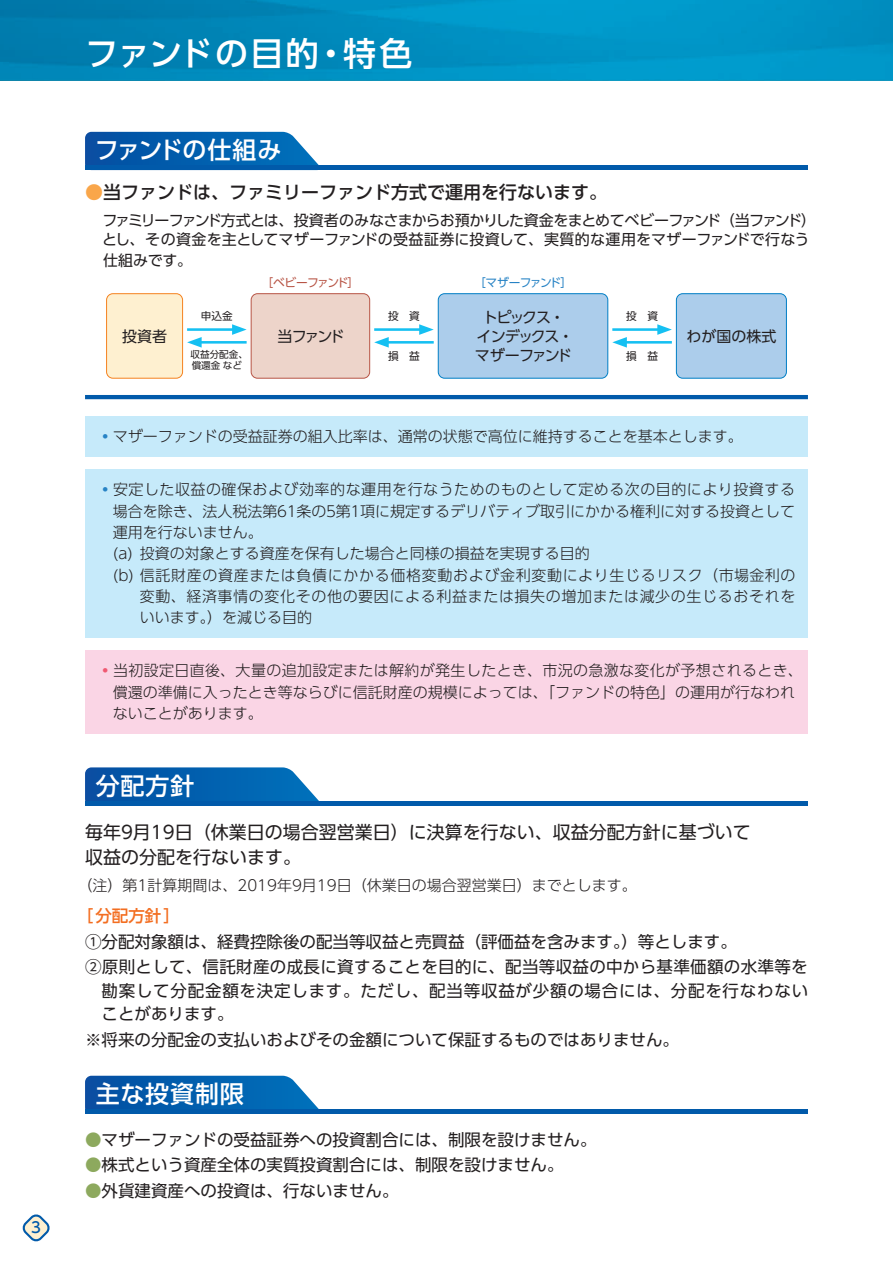
<style>
.page{position:relative;width:893px;height:1263px;background:#fff}
.page>*{position:absolute;margin:0;border:0;box-sizing:border-box;transform-origin:0 0}
.t1{font:500 33px "UD Shin Go Pro";letter-spacing:.065em;color:#fff}
.t2{font:500 24px "UD Shin Go Pro";letter-spacing:.04em;color:#fff}
.t3{font:500 24px "UD Shin Go Pro";letter-spacing:-.02em;color:#fff}
.t4{font:18px/25.5px "UD Shin Go Pro";color:#231f20}
.t5{font:500 18px "UD Shin Go Pro";color:#231f20}
.t6{font:16.5px "UD Shin Go Pro";color:#231f20}
.t7{font:16.5px/25.5px "UD Shin Go Pro";letter-spacing:.02em;color:#231f20}
.t8{font:16.5px/23.4px "UD Shin Go Pro";letter-spacing:.045em;color:#231f20}
.t9{font:500 16.5px "UD Shin Go Pro";color:#f36e21}
.t10{font:300 15px/21.3px "UD Shin Go Pro";color:#231f20}
.t11{font:15px/19.2px "UD Shin Go Pro";letter-spacing:-.04em;color:#231f20}
.t12{font:300 15px "UD Shin Go Pro";letter-spacing:.045em;color:#231f20}
.t13{font:300 15px "UD Shin Go Pro";letter-spacing:.035em;color:#231f20}
.t14{font:300 15px "UD Shin Go Pro";letter-spacing:.04em;color:#231f20}
.t15{font:15px/19.2px "UD Shin Go Pro";letter-spacing:-.11em;color:#231f20;text-align:center}
.t16{font:500 14.85px "UD Shin Go Pro";color:#015aaa}
.t17{font:11.7px "UD Shin Go Pro";letter-spacing:-.09em;color:#b85546}
.t18{font:11.7px "UD Shin Go Pro";letter-spacing:-.09em;color:#2783c5}
.t19{font:10.65px "UD Shin Go Pro";color:#231f20}
.t20{font:9.6px/10.6px "UD Shin Go Pro";color:#231f20}
.s1{color:#f9a64a}
.s2{font-weight:700;color:#2783c5}
.s3{font-weight:700;color:#f05972}
.s4{color:#8da95e}
</style>
<div class="page">
<svg style="left:22px;top:1214px;width:28px;height:28px"></svg>
<svg style="left:85px;top:132px;width:236px;height:34px;background:#1369b3"></svg>
<hr style="left:85px;top:166px;width:723px;height:4px;background:#015aaa">
<hr style="left:612px;top:328px;width:50px;height:3px;background:#15c0f2">
<svg style="left:657px;top:324px;width:15px;height:11px"></svg>
<hr style="left:622px;top:341px;width:50px;height:3px;background:#15c0f2">
<svg style="left:612px;top:337px;width:15px;height:11px"></svg>
<hr style="left:374px;top:328px;width:50px;height:3px;background:#15c0f2">
<svg style="left:419px;top:324px;width:15px;height:11px"></svg>
<hr style="left:384px;top:341px;width:50px;height:3px;background:#15c0f2">
<svg style="left:374px;top:337px;width:15px;height:11px"></svg>
<hr style="left:187px;top:328px;width:50px;height:3px;background:#15c0f2">
<svg style="left:232px;top:324px;width:15px;height:11px"></svg>
<hr style="left:197px;top:341px;width:50px;height:3px;background:#15c0f2">
<svg style="left:187px;top:337px;width:15px;height:11px"></svg>
<div style="left:107px;top:294px;width:76px;height:84px;background:#fef0d0;border-radius:6px"></div>
<div style="left:106px;top:293px;width:77px;height:85px;border:1px solid #f58220;border-radius:6px"></div>
<div style="left:251px;top:294px;width:119px;height:84px;background:#edd4ca;border-radius:6px"></div>
<div style="left:251px;top:293px;width:119px;height:85px;border:1px solid #b85546;border-radius:6px"></div>
<div style="left:438px;top:294px;width:170px;height:84px;background:#accdeb;border-radius:6px"></div>
<div style="left:438px;top:293px;width:170px;height:85px;border:1px solid #007ec5;border-radius:6px"></div>
<div style="left:676px;top:294px;width:110px;height:84px;background:#accdeb;border-radius:6px"></div>
<div style="left:676px;top:293px;width:111px;height:85px;border:1px solid #007ec5;border-radius:6px"></div>
<hr style="left:85px;top:395px;width:723px;height:4px;background:#015aaa">
<div style="left:85px;top:416px;width:723px;height:41px;background:#c6eafa"></div>
<div style="left:85px;top:469px;width:723px;height:169px;background:#c6eafa"></div>
<div style="left:85px;top:650px;width:723px;height:83px;background:#fad5e5"></div>
<svg style="left:85px;top:767px;width:234px;height:34px;background:#156ab3"></svg>
<div style="left:85px;top:801px;width:723px;height:5px;background:#015aaa"></div>
<svg style="left:85px;top:1076px;width:236px;height:34px;background:#1369b3"></svg>
<hr style="left:85px;top:1110px;width:723px;height:4px;background:#015aaa">
<img style="left:0;top:0;width:893px;height:81px">
<p class="t16" style="left:31px;top:1215px;width:11px">3</p>
<h1 class="t1" style="left:85px;top:26px;width:329px">ファンドの目的・特色</h1>
<h2 class="t3" style="left:95px;top:130px;width:188px">ファンドの仕組み</h2>
<p class="t5" style="left:85px;top:177px;width:524px"><span class="s1">●</span>当ファンドは、ファミリーファンド方式で運用を行ないます。</p>
<p class="t11" style="left:102px;top:210px;width:715px">ファミリーファンド方式とは、投資者のみなさまからお預かりした資金をまとめてベビーファンド（当ファンド）とし、その資金を主としてマザーファンドの受益証券に投資して、実質的な運用をマザーファンドで行なう</p>
<p class="t11" style="left:103px;top:250px;width:91px">仕組みです。</p>
<p class="t17" style="left:261px;top:273px;width:99px">［ベビーファンド］</p>
<p class="t18" style="left:474px;top:273px;width:99px">［マザーファンド］</p>
<p class="t19" style="left:201px;top:307px;width:33px">申込金</p>
<p class="t20" style="left:191px;top:349px;width:59px">収益分配金、償還金など</p>
<p class="t11" style="left:122px;top:326px;width:46px">投資者</p>
<p class="t11" style="left:277px;top:326px;width:69px">当ファンド</p>
<p class="t19" style="left:388px;top:307px;width:33px">投　資</p>
<p class="t19" style="left:388px;top:347px;width:33px">損　益</p>
<p class="t15" style="left:475px;top:307px;width:100px">トピックス・インデックス・マザーファンド</p>
<p class="t19" style="left:626px;top:307px;width:33px">投　資</p>
<p class="t19" style="left:626px;top:347px;width:33px">損　益</p>
<p class="t11" style="left:686px;top:326px;width:91px">わが国の株式</p>
<p class="t10" style="left:98px;top:425px;width:647px"><span class="s2">・</span>マザーファンドの受益証券の組入比率は、通常の状態で高位に維持することを基本とします。</p>
<p class="t13" style="left:98px;top:478px;width:699px"><span class="s2">・</span>安定した収益の確保および効率的な運用を行なうためのものとして定める次の目的により投資する</p>
<p class="t10" style="left:113px;top:500px;width:684px">場合を除き、法人税法第61条の5第1項に規定するデリバティブ取引にかかる権利に対する投資として</p>
<p class="t10" style="left:113px;top:521px;width:152px">運用を行ないません。</p>
<p class="t10" style="left:98px;top:542px;width:494px">　(a) 投資の対象とする資産を保有した場合と同様の損益を実現する目的</p>
<p class="t12" style="left:98px;top:563px;width:699px">　(b) 信託財産の資産または負債にかかる価格変動および金利変動により生じるリスク（市場金利の</p>
<p class="t14" style="left:140px;top:584px;width:657px">変動、経済事情の変化その他の要因による利益または損失の増加または減少の生じるおそれを</p>
<p class="t10" style="left:140px;top:606px;width:174px">いいます。）を減じる目的</p>
<p class="t10" style="left:113px;top:659px;width:691px;text-indent:-15px"><span class="s3">・</span>当初設定日直後、大量の追加設定または解約が発生したとき、市況の急激な変化が予想されるとき、償還の準備に入ったとき等ならびに信託財産の規模によっては、「ファンドの特色」の運用が行なわれないことがあります。</p>
<h2 class="t2" style="left:96px;top:766px;width:100px">分配方針</h2>
<p class="t4" style="left:85px;top:818px;width:667px">毎年9月19日（休業日の場合翌営業日）に決算を行ない、収益分配方針に基づいて収益の分配を行ないます。</p>
<p class="t10" style="left:78px;top:874px;width:561px">（注）第1計算期間は、2019年9月19日（休業日の場合翌営業日）までとします。</p>
<p class="t9" style="left:77px;top:903px;width:105px">［分配方針］</p>
<p class="t7" style="left:85px;top:928px;width:724px">①分配対象額は、経費控除後の配当等収益と売買益（評価益を含みます。）等とします。<br>②原則として、信託財産の成長に資することを目的に、配当等収益の中から基準価額の水準等を</p>
<p class="t8" style="left:102px;top:978px;width:708px">勘案して分配金額を決定します。ただし、配当等収益が少額の場合には、分配を行なわないことがあります。</p>
<p class="t6" style="left:85px;top:1026px;width:596px">※将来の分配金の支払いおよびその金額について保証するものではありません。</p>
<h2 class="t2" style="left:96px;top:1074px;width:150px">主な投資制限</h2>
<p class="t6" style="left:85px;top:1126px;width:513px"><span class="s4">●</span>マザーファンドの受益証券への投資割合には、制限を設けません。</p>
<p class="t6" style="left:85px;top:1151px;width:480px"><span class="s4">●</span>株式という資産全体の実質投資割合には、制限を設けません。</p>
<p class="t6" style="left:85px;top:1177px;width:315px"><span class="s4">●</span>外貨建資産への投資は、行ないません。</p>
</div>
